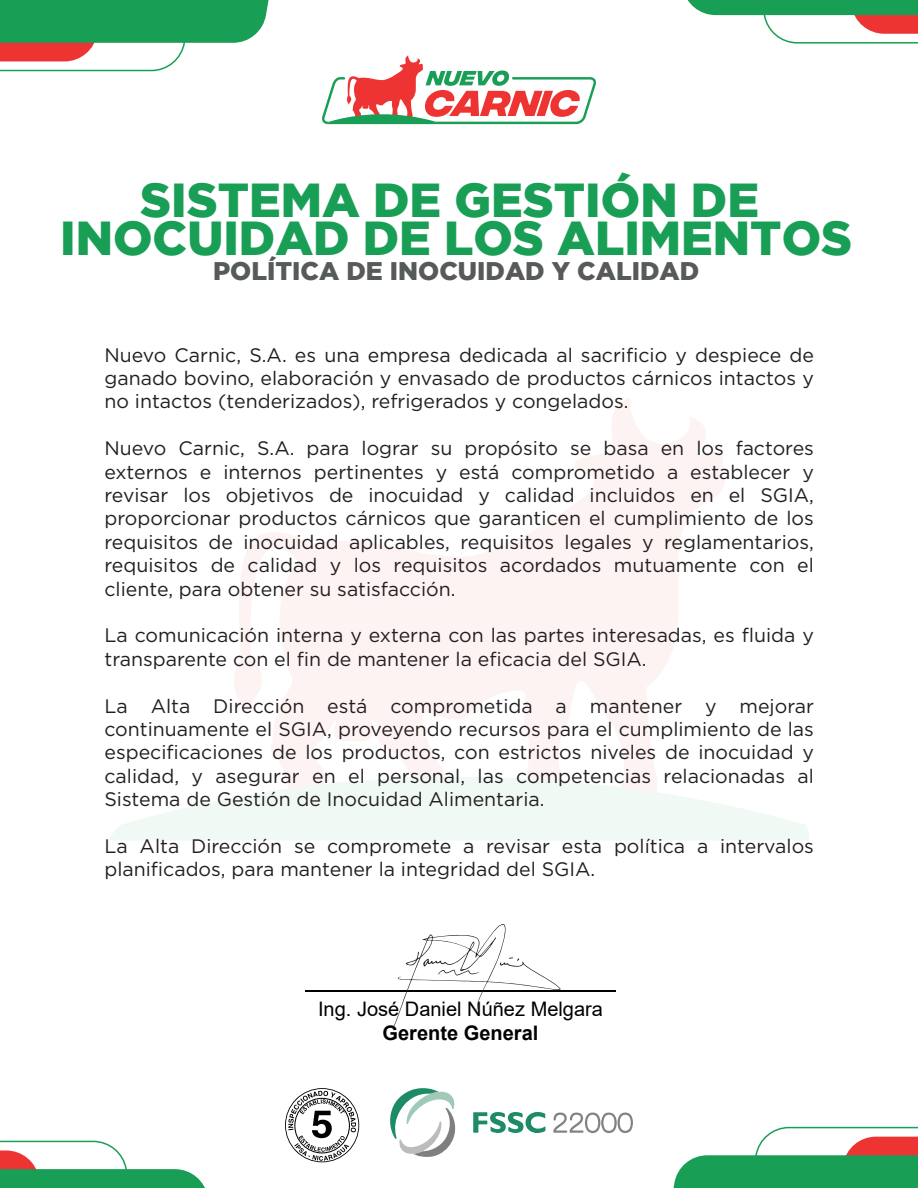
<style>
.page{position:relative;width:918px;height:1188px;background:#fff}
.page>*{position:absolute;margin:0;border:0;box-sizing:border-box;transform-origin:0 0}
.t1{font:900 47.55px/37.2px "Gotham";color:#199e56;text-align:center}
.t2{font:900 25.5px "Gotham";color:#575a5b}
.t3{font:20.1px "Arial";color:#000001}
.t4{font:700 20.1px "Arial";color:#000001}
.t5{font:19.5px/23.4px "Gotham";color:#231f20;text-align:justify}
</style>
<div class="page">
<svg style="left:322px;top:55px;width:274px;height:69px"></svg>
<svg style="left:234px;top:398px;width:490px;height:335px;fill:#fef3f3"></svg>
<svg style="left:109px;top:733px;width:700px;height:107px"></svg>
<hr style="left:305px;top:990px;width:311px;height:2px;background:#000001">
<svg style="left:392px;top:924px;width:169px;height:104px"></svg>
<svg style="left:390px;top:1088px;width:65px;height:69px"></svg>
<svg style="left:473px;top:1112px;width:73px;height:21px"></svg>
<svg style="left:553px;top:1112px;width:80px;height:21px"></svg>
<svg style="left:285px;top:1088px;width:74px;height:74px"></svg>
<svg style="left:0;top:0;width:269px;height:72px"></svg>
<svg style="left:673px;top:1126px;width:245px;height:62px"></svg>
<svg style="left:687px;top:0;width:231px;height:44px"></svg>
<svg style="left:0;top:1140px;width:205px;height:48px"></svg>
<h1 class="t1" style="left:60px;top:181px;width:794px">SISTEMA DE GESTIÓN DE<br>INOCUIDAD DE LOS ALIMENTOS</h1>
<h2 class="t2" style="left:213px;top:256px;width:488px">POLÍTICA DE INOCUIDAD Y CALIDAD</h2>
<p class="t5" style="left:104px;top:343px;width:711px">Nuevo Carnic, S.A. es una empresa dedicada al sacrificio y despiece de ganado bovino, elaboración y envasado de productos cárnicos intactos y no intactos (tenderizados), refrigerados y congelados.</p>
<p class="t5" style="left:104px;top:436px;width:711px">Nuevo Carnic, S.A. para lograr su propósito se basa en los factores externos e internos pertinentes y está comprometido a establecer y revisar los objetivos de inocuidad y calidad incluidos en el SGIA, proporcionar productos cárnicos que garanticen el cumplimiento de los requisitos de inocuidad aplicables, requisitos legales y reglamentarios, requisitos de calidad y los requisitos acordados mutuamente con el cliente, para obtener su satisfacción.</p>
<p class="t5" style="left:104px;top:623px;width:711px">La comunicación interna y externa con las partes interesadas, es fluida y transparente con el fin de mantener la eficacia del SGIA.</p>
<p class="t5" style="left:104px;top:694px;width:711px">La Alta Dirección está comprometida a mantener y mejorar continuamente el SGIA, proveyendo recursos para el cumplimiento de las especificaciones de los productos, con estrictos niveles de inocuidad y calidad, y asegurar en el personal, las competencias relacionadas al Sistema de Gestión de Inocuidad Alimentaria.</p>
<p class="t5" style="left:104px;top:834px;width:711px">La Alta Dirección se compromete a revisar esta política a intervalos planificados, para mantener la integridad del SGIA.</p>
<p class="t3" style="left:318px;top:995px;width:286px">Ing. José Daniel Núñez Melgara</p>
<p class="t4" style="left:383px;top:1018px;width:157px">Gerente General</p>
</div>
